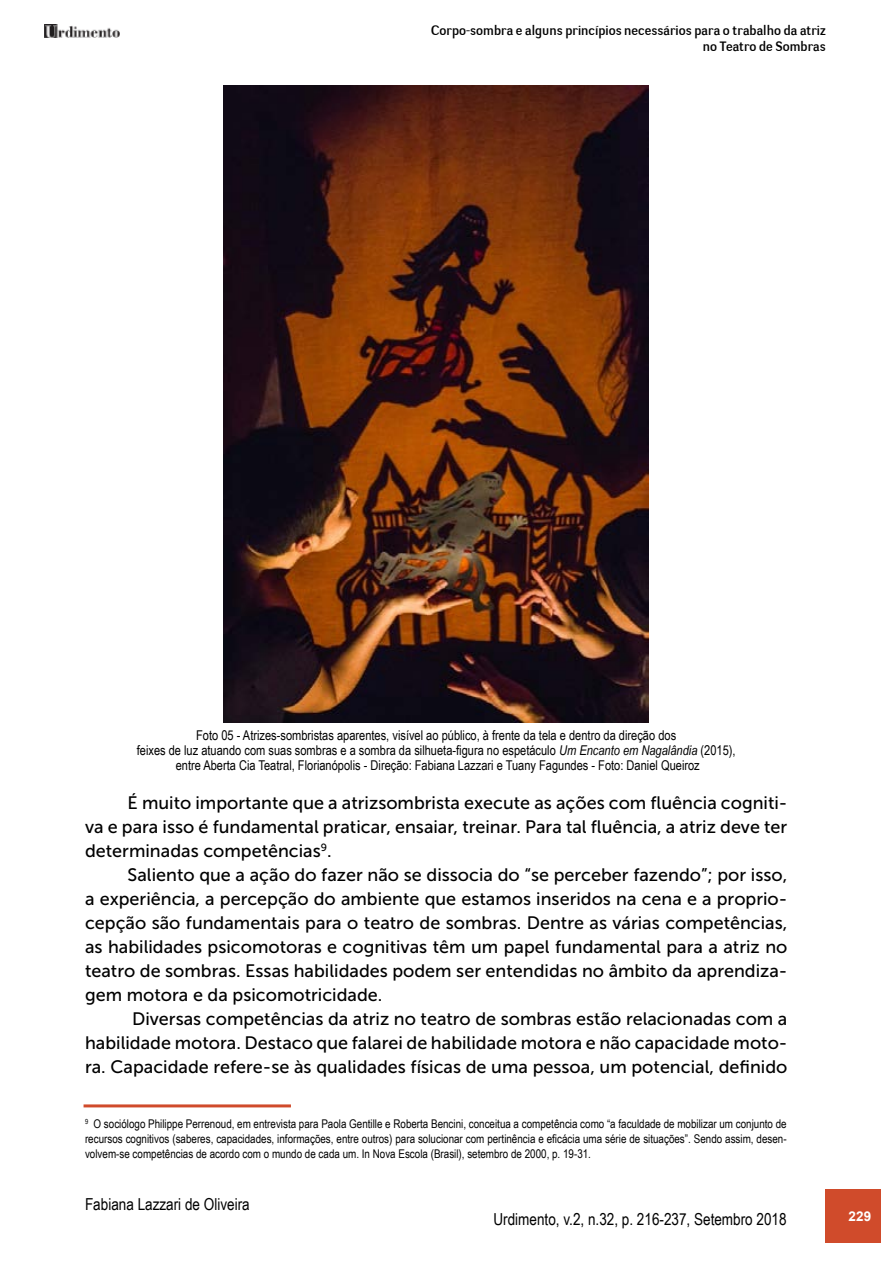
<style>
.page{position:relative;width:893px;height:1263px;background:#fff}
.page>*{position:absolute;margin:0;border:0;box-sizing:border-box;transform-origin:0 0}
.t1{font:18px/24px "Museo Sans 500";color:#000;text-align:justify}
.t2{font:16.5px "Arial Narrow";color:#000}
.t3{font:13.5px/15px "Arial Narrow";color:#000;text-align:center}
.t4{font:13.5px/16.2px "Negotiate Free";color:#000;text-align:right}
.t5{font:700 13.5px "Arial";color:#fff}
.t6{font:12px/15px "Arial Narrow";color:#000;text-align:justify}
.s1{font-style:italic}
</style>
<div class="page">
<img style="left:45px;top:25px;width:75px;height:13px">
<div style="left:825px;top:1189px;width:55px;height:53px;background:#d04b2b"></div>
<hr style="left:85px;top:1104px;width:204px;height:3px;background:#d04b2b">
<img style="left:223px;top:85px;width:425px;height:638px">
<p class="t4" style="left:431px;top:22px;width:396px">Corpo-sombra e alguns princípios necessários para o trabalho da atriz no Teatro de Sombras</p>
<p class="t3" style="left:137px;top:727px;width:600px">Foto 05 - Atrizes-sombristas aparentes, visível ao público, à frente da tela e dentro da direção dos<br>feixes de luz atuando com suas sombras e a sombra da silhueta-figura no espetáculo <span class="s1">Um Encanto em Nagalândia</span> (2015), entre Aberta Cia Teatral, Florianópolis - Direção: Fabiana Lazzari e Tuany Fagundes - Foto: Daniel Queiroz</p>
<p class="t1" style="left:85px;top:791px;width:704px;text-indent:43px">É muito importante que a atrizsombrista execute as ações com fluência cogniti&shy;va e para isso é fundamental praticar, ensaiar, treinar. Para tal fluência, a atriz deve ter determinadas competências<sup>9</sup>.</p>
<p class="t1" style="left:85px;top:863px;width:704px;text-indent:43px">Saliento que a ação do fazer não se dissocia do “se perceber fazendo”; por isso, a experiência, a percepção do ambiente que estamos inseridos na cena e a proprio&shy;cepção são fundamentais para o teatro de sombras. Dentre as várias competências, as habilidades psicomotoras e cognitivas têm um papel fundamental para a atriz no teatro de sombras. Essas habilidades podem ser entendidas no âmbito da aprendiza&shy;gem motora e da psicomotricidade.</p>
<p class="t1" style="left:85px;top:1007px;width:704px;text-indent:47px">Diversas competências da atriz no teatro de sombras estão relacionadas com a habilidade motora. Destaco que falarei de habilidade motora e não capacidade moto&shy;ra. Capacidade refere-se às qualidades físicas de uma pessoa, um potencial, definido</p>
<p class="t6" style="left:85px;top:1115px;width:703px"><sup>9</sup> O sociólogo Philippe Perrenoud, em entrevista para Paola Gentille e Roberta Bencini, conceitua a competência como “a faculdade de mobilizar um conjunto de recursos cognitivos (saberes, capacidades, informações, entre outros) para solucionar com pertinência e eficácia uma série de situações”. Sendo assim, desen&shy;volvem-se competências de acordo com o mundo de cada um. In Nova Escola (Brasil), setembro de 2000, p. 19-31.</p>
<p class="t2" style="left:85px;top:1192px;width:166px">Fabiana Lazzari de Oliveira</p>
<p class="t2" style="left:493px;top:1206px;width:295px">Urdimento, v.2, n.32, p. 216-237, Setembro 2018</p>
<p class="t5" style="left:849px;top:1207px;width:24px">229</p>
</div>
